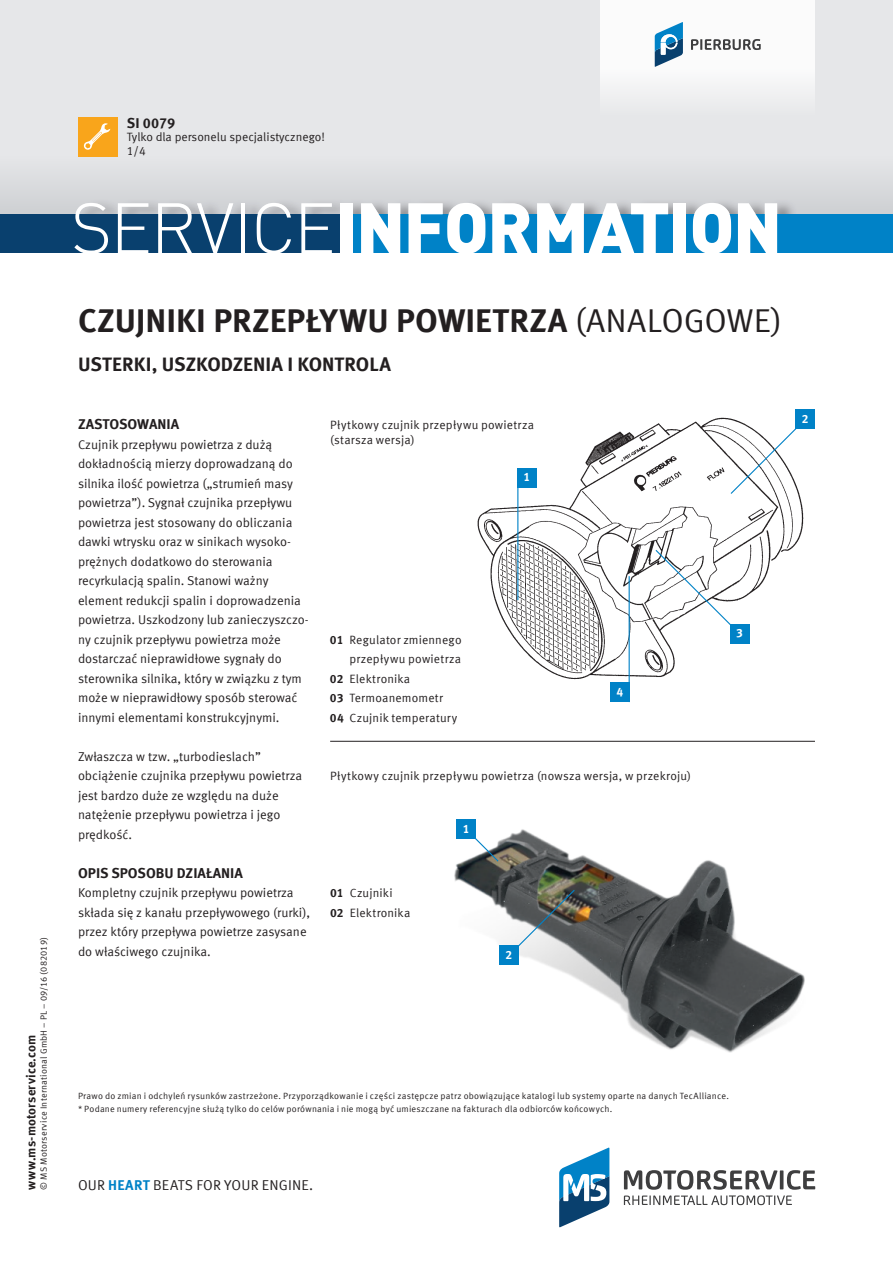
<style>
.page{position:relative;width:893px;height:1263px;background:#fff}
.page>*{position:absolute;margin:0;border:0;box-sizing:border-box;transform-origin:0 0}
.t1{font:900 70.5px "DIN Offc";letter-spacing:-.025em;color:#fff}
.t2{font:700 33px "Meta Offc Pro";color:#231f20}
.t3{font:700 19.5px "Meta Offc Pro";color:#231f20}
.t4{font:700 14.25px "Meta Offc Pro";color:#231f20}
.t5{font:14.25px "Meta Offc Pro Norm";letter-spacing:.01em;color:#231f20}
.t6{font:12.75px/19.5px "Meta Offc Pro Norm";color:#231f20}
.t7{font:700 12.75px "Meta Offc Pro";letter-spacing:.01em;color:#231f20}
.t8{font:12px/19.5px "Meta Offc Pro Norm";letter-spacing:.015em;color:#231f20}
.t9{font:700 12px "Meta Offc Pro";color:#fff}
.t10{font:9px "Meta Offc Pro Norm";letter-spacing:.025em;color:#231f20}
.s1{font-weight:300}
.s2{font-family:"Meta Offc Pro Norm";font-weight:400}
.s3{font-family:"Meta Offc Pro";font-weight:700}
.s4{font-family:"Meta Offc Pro";font-weight:700;color:#0082c7}
</style>
<div class="page">
<div style="left:0;top:0;width:893px;height:224px;background:#e6e7e9"></div>
<div style="left:0;top:156px;width:893px;height:58px;background:#dcdee0"></div>
<div style="left:77px;top:198px;width:720px;height:16px;background:#231f20;opacity:.4"></div>
<div style="left:0;top:214px;width:893px;height:39px;background:#09406e"></div>
<div style="left:347px;top:214px;width:546px;height:39px;background:#0082c7"></div>
<div style="left:78px;top:117px;width:39px;height:39px;background:#f9a51b"></div>
<svg style="left:83px;top:123px;width:27px;height:27px"></svg>
<div style="left:600px;top:0;width:215px;height:117px;background:linear-gradient(to bottom,#fff,#edeeef)"></div>
<svg style="left:691px;top:39px;width:70px;height:11px"></svg>
<svg style="left:655px;top:22px;width:28px;height:45px"></svg>
<svg style="left:559px;top:1147px;width:50px;height:80px"></svg>
<svg style="left:624px;top:1170px;width:191px;height:35px"></svg>
<img style="left:477px;top:417px;width:327px;height:265px">
<div style="left:517px;top:468px;width:20px;height:20px;background:#0082c7"></div>
<hr style="left:517px;top:468px;width:1px;height:132px;background:#0082c7">
<svg style="left:729px;top:409px;width:86px;height:86px"></svg>
<div style="left:795px;top:410px;width:20px;height:19px;background:#0082c7"></div>
<svg style="left:654px;top:549px;width:96px;height:96px"></svg>
<div style="left:730px;top:624px;width:19px;height:20px;background:#0082c7"></div>
<div style="left:610px;top:682px;width:20px;height:20px;background:#0082c7"></div>
<hr style="left:629px;top:576px;width:1px;height:126px;background:#0082c7">
<img style="left:454px;top:829px;width:351px;height:224px">
<svg style="left:498px;top:888px;width:78px;height:78px"></svg>
<div style="left:499px;top:946px;width:20px;height:19px;background:#0082c7"></div>
<svg style="left:455px;top:829px;width:45px;height:34px"></svg>
<div style="left:456px;top:819px;width:20px;height:20px;background:#0082c7"></div>
<hr style="left:330px;top:741px;width:485px;height:1px;background:#231f20">
<p class="t10" style="left:37px;top:1189px;width:254px;rotate:-90deg">© MS Motorservice International GmbH – PL – 09/16 (082019)</p>
<p class="t7" style="left:21px;top:1189px;width:156px;rotate:-90deg">www.ms-motorservice.com</p>
<p class="t4" style="left:127px;top:112px;width:50px">SI 0079</p>
<p class="t8" style="left:127px;top:127px;width:200px">Tylko dla personelu specjalistycznego!</p>
<p class="t8" style="left:127px;top:141px;width:21px">1/4</p>
<h1 class="t1" style="left:71px;top:181px;width:713px"><span class="s1">SERVICE</span>INFORMATION</h1>
<h2 class="t2" style="left:78px;top:294px;width:706px">CZUJNIKI PRZEPŁYWU POWIETRZA <span class="s2">(ANALOGOWE)</span></h2>
<h3 class="t3" style="left:78px;top:348px;width:314px">USTERKI, USZKODZENIA I KONTROLA</h3>
<p class="t4" style="left:78px;top:413px;width:103px">ZASTOSOWANIA</p>
<p class="t6" style="left:78px;top:434px;width:232px">Czujnik przepływu powietrza z dużą dokładnością mierzy doprowadzaną do silnika ilość powietrza („strumień masy powietrza”). Sygnał czujnika przepływu powietrza jest stosowany do obliczania dawki wtrysku oraz w sinikach wysoko&shy;prężnych dodatkowo do sterowania recyrkulacją spalin. Stanowi ważny element redukcji spalin i doprowadzenia powietrza. Uszkodzony lub zanieczyszczo&shy;ny czujnik przepływu powietrza może dostarczać nieprawidłowe sygnały do sterownika silnika, który w związku z tym może w nieprawidłowy sposób sterować innymi elementami konstrukcyjnymi.</p>
<p class="t6" style="left:78px;top:745px;width:226px">Zwłaszcza w tzw. „turbodieslach” obciążenie czujnika przepływu powietrza jest bardzo duże ze względu na duże natężenie przepływu powietrza i jego prędkość.</p>
<p class="t4" style="left:78px;top:861px;width:166px">OPIS SPOSOBU DZIAŁANIA</p>
<p class="t6" style="left:78px;top:882px;width:234px">Kompletny czujnik przepływu powietrza składa się z kanału przepływowego (rurki), przez który przepływa powietrze zasysane do właściwego czujnika.</p>
<p class="t8" style="left:330px;top:417px;width:206px;line-height:14.7px">Płytkowy czujnik przepływu powietrza (starsza wersja)</p>
<p class="t8" style="left:330px;top:629px;width:133px"><span class="s3">01</span> Regulator zmiennego</p>
<p class="t8" style="left:349px;top:648px;width:113px">przepływu powietrza</p>
<p class="t8" style="left:330px;top:668px;width:82px"><span class="s3">02</span> Elektronika</p>
<p class="t8" style="left:330px;top:687px;width:115px"><span class="s3">03</span> Termoanemometr</p>
<p class="t8" style="left:330px;top:707px;width:129px"><span class="s3">04</span> Czujnik temperatury</p>
<p class="t9" style="left:524px;top:468px;width:8px">1</p>
<p class="t9" style="left:617px;top:682px;width:8px">4</p>
<p class="t8" style="left:330px;top:765px;width:362px">Płytkowy czujnik przepływu powietrza (nowsza wersja, w przekroju)</p>
<p class="t8" style="left:330px;top:882px;width:82px"><span class="s3">01</span> Czujniki<br><span class="s3">02</span> Elektronika</p>
<p class="t9" style="left:463px;top:819px;width:8px">1</p>
<p class="t9" style="left:506px;top:945px;width:8px">2</p>
<p class="t9" style="left:736px;top:624px;width:8px">3</p>
<p class="t9" style="left:802px;top:409px;width:8px">2</p>
<p class="t10" style="left:78px;top:1089px;width:652px">Prawo do zmian i odchyleń rysunków zastrzeżone. Przyporządkowanie i części zastępcze patrz obowiązujące katalogi lub systemy oparte na danych TecAlliance.</p>
<p class="t10" style="left:78px;top:1102px;width:536px">* Podane numery referencyjne służą tylko do celów porównania i nie mogą być umieszczane na fakturach dla odbiorców końcowych.</p>
<p class="t5" style="left:78px;top:1174px;width:237px">OUR <span class="s4">HEART</span> BEATS FOR YOUR ENGINE.</p>
</div>
